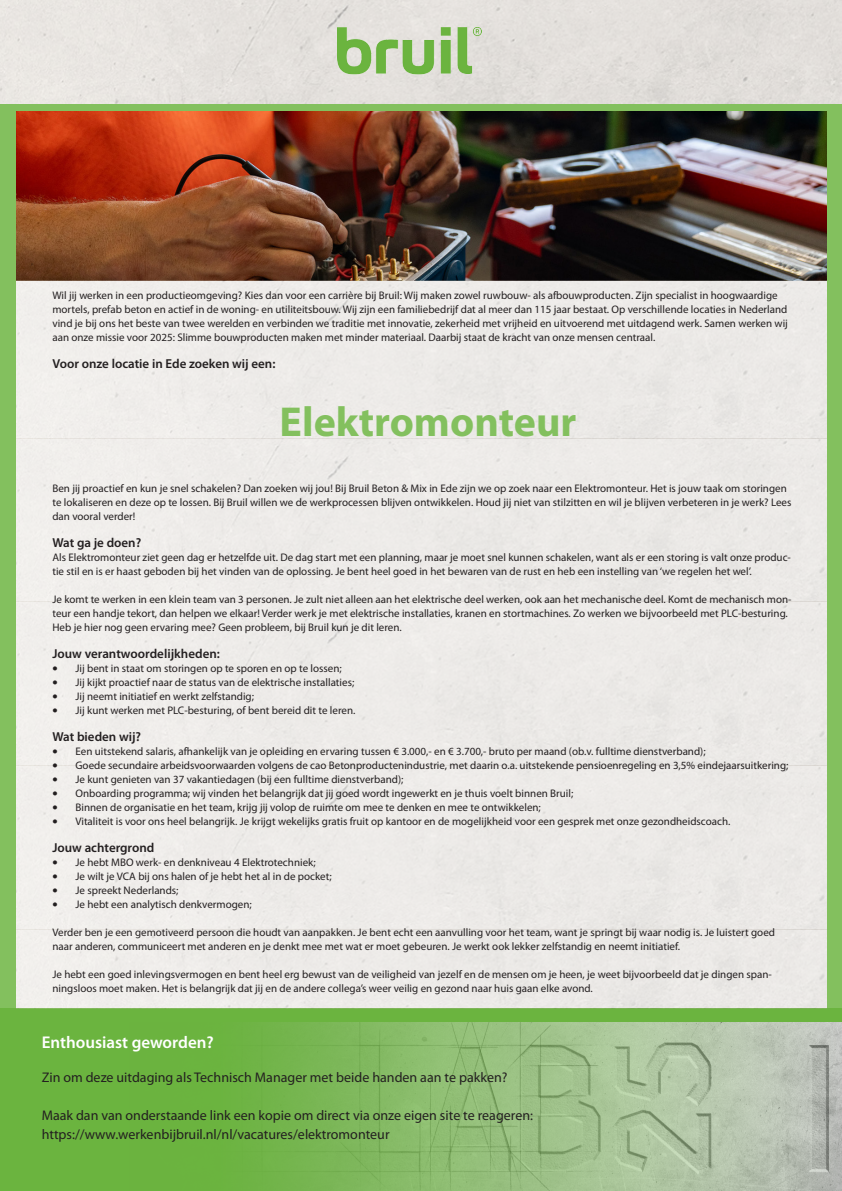
<style>
.page{position:relative;width:842px;height:1191px;background:#fff}
.page>*{position:absolute;margin:0;border:0;box-sizing:border-box;transform-origin:0 0}
.t1{font:700 42px "Myriad Pro";color:#83c05e}
.t2{font:600 17px "Myriad Pro";color:#fff}
.t3{font:14px "Myriad Pro";color:#231f20}
.t4{font:600 13px "Myriad Pro";color:#231f20}
.t5{font:11px/14px "Myriad Pro";color:#231f20}
.t6{font:7px "Wingdings";color:#231f20}
</style>
<div class="page">
<img style="left:0;top:0;width:842px;height:105px">
<div style="left:0;top:105px;width:842px;height:1086px;background:#83c05e"></div>
<div style="left:0;top:1008px;width:842px;height:183px;background:#6bb43f"></div>
<img style="left:264px;top:1022px;width:578px;height:169px">
<img style="left:337px;top:20px;width:144px;height:69px">
<img style="left:17px;top:112px;width:810px;height:896px">
<p class="t5" style="left:52px;top:288px;width:737px">Wil jij werken in een productieomgeving? Kies dan voor een carrière bij Bruil: Wij maken zowel ruwbouw- als afbouwproducten. Zijn specialist in hoogwaardige mortels, prefab beton en actief in de woning- en utiliteitsbouw. Wij zijn een familiebedrijf dat al meer dan 115 jaar bestaat. Op verschillende locaties in Nederland vind je bij ons het beste van twee werelden en verbinden we traditie met innovatie, zekerheid met vrijheid en uitvoerend met uitdagend werk. Samen werken wij aan onze missie voor 2025: Slimme bouwproducten maken met minder materiaal. Daarbij staat de kracht van onze mensen centraal.</p>
<p class="t4" style="left:52px;top:355px;width:224px">Voor onze locatie in Ede zoeken wij een:</p>
<p class="t1" style="left:280px;top:394px;width:298px">Elektromonteur</p>
<p class="t5" style="left:52px;top:481px;width:740px">Ben jij proactief en kun je snel schakelen? Dan zoeken wij jou! Bij Bruil Beton &amp; Mix in Ede zijn we op zoek naar een Elektromonteur. Het is jouw taak om storingen te lokaliseren en deze op te lossen. Bij Bruil willen we de werkprocessen blijven ontwikkelen. Houd jij niet van stilzitten en wil je blijven verbeteren in je werk? Lees dan vooral verder!</p>
<p class="t4" style="left:52px;top:534px;width:90px">Wat ga je doen?</p>
<p class="t5" style="left:52px;top:550px;width:740px">Als Elektromonteur ziet geen dag er hetzelfde uit. De dag start met een planning, maar je moet snel kunnen schakelen, want als er een storing is valt onze produc&shy;tie stil en is er haast geboden bij het vinden van de oplossing. Je bent heel goed in het bewaren van de rust en heb een instelling van ‘we regelen het wel’.</p>
<p class="t5" style="left:52px;top:592px;width:741px">Je komt te werken in een klein team van 3 personen. Je zult niet alleen aan het elektrische deel werken, ook aan het mechanische deel. Komt de mechanisch mon&shy;teur een handje tekort, dan helpen we elkaar! Verder werk je met elektrische installaties, kranen en stortmachines. Zo werken we bijvoorbeeld met PLC-besturing.<br>Heb je hier nog geen ervaring mee? Geen probleem, bij Bruil kun je dit leren.</p>
<p class="t4" style="left:52px;top:645px;width:169px">Jouw verantwoordelijkheden:</p>
<p class="t6" style="left:52px;top:664px;width:7px">●</p>
<p class="t5" style="left:75px;top:661px;width:268px">Jij bent in staat om storingen op te sporen en op te lossen;</p>
<p class="t6" style="left:52px;top:678px;width:7px">●</p>
<p class="t5" style="left:75px;top:675px;width:280px">Jij kijkt proactief naar de status van de elektrische installaties;</p>
<p class="t6" style="left:52px;top:692px;width:7px">●</p>
<p class="t5" style="left:75px;top:689px;width:180px">Jij neemt initiatief en werkt zelfstandig;</p>
<p class="t6" style="left:52px;top:706px;width:7px">●</p>
<p class="t5" style="left:75px;top:703px;width:281px">Jij kunt werken met PLC-besturing, of bent bereid dit te leren.</p>
<p class="t4" style="left:52px;top:728px;width:90px">Wat bieden wij?</p>
<p class="t6" style="left:52px;top:747px;width:7px">●</p>
<p class="t5" style="left:75px;top:744px;width:632px">Een uitstekend salaris, afhankelijk van je opleiding en ervaring tussen € 3.000,- en € 3.700,- bruto per maand (ob.v. fulltime dienstverband);</p>
<p class="t6" style="left:52px;top:761px;width:7px">●</p>
<p class="t5" style="left:75px;top:758px;width:714px">Goede secundaire arbeidsvoorwaarden volgens de cao Betonproductenindustrie, met daarin o.a. uitstekende pensioenregeling en 3,5% eindejaarsuitkering;</p>
<p class="t6" style="left:52px;top:775px;width:7px">●</p>
<p class="t5" style="left:75px;top:772px;width:329px">Je kunt genieten van 37 vakantiedagen (bij een fulltime dienstverband);</p>
<p class="t6" style="left:52px;top:789px;width:7px">●</p>
<p class="t5" style="left:75px;top:786px;width:499px">Onboarding programma; wij vinden het belangrijk dat jij goed wordt ingewerkt en je thuis voelt binnen Bruil;</p>
<p class="t6" style="left:52px;top:803px;width:7px">●</p>
<p class="t5" style="left:75px;top:800px;width:467px">Binnen de organisatie en het team, krijg jij volop de ruimte om mee te denken en mee te ontwikkelen;</p>
<p class="t6" style="left:52px;top:817px;width:7px">●</p>
<p class="t5" style="left:75px;top:814px;width:656px">Vitaliteit is voor ons heel belangrijk. Je krijgt wekelijks gratis fruit op kantoor en de mogelijkheid voor een gesprek met onze gezondheidscoach.</p>
<p class="t4" style="left:52px;top:839px;width:104px">Jouw achtergrond</p>
<p class="t6" style="left:52px;top:858px;width:7px">●</p>
<p class="t5" style="left:75px;top:855px;width:242px">Je hebt MBO werk- en denkniveau 4 Elektrotechniek;</p>
<p class="t6" style="left:52px;top:872px;width:7px">●</p>
<p class="t5" style="left:75px;top:869px;width:258px">Je wilt je VCA bij ons halen of je hebt het al in de pocket;</p>
<p class="t6" style="left:52px;top:886px;width:7px">●</p>
<p class="t5" style="left:75px;top:883px;width:105px">Je spreekt Nederlands;</p>
<p class="t6" style="left:52px;top:900px;width:7px">●</p>
<p class="t5" style="left:75px;top:897px;width:178px">Je hebt een analytisch denkvermogen;</p>
<p class="t5" style="left:52px;top:925px;width:724px">Verder ben je een gemotiveerd persoon die houdt van aanpakken. Je bent echt een aanvulling voor het team, want je springt bij waar nodig is. Je luistert goed naar anderen, communiceert met anderen en je denkt mee met wat er moet gebeuren. Je werkt ook lekker zelfstandig en neemt initiatief.</p>
<p class="t5" style="left:52px;top:967px;width:721px">Je hebt een goed inlevingsvermogen en bent heel erg bewust van de veiligheid van jezelf en de mensen om je heen, je weet bijvoorbeeld dat je dingen span&shy;ningsloos moet maken. Het is belangrijk dat jij en de andere collega’s weer veilig en gezond naar huis gaan elke avond.</p>
<p class="t2" style="left:42px;top:1032px;width:174px">Enthousiast geworden?</p>
<p class="t3" style="left:42px;top:1068px;width:467px">Zin om deze uitdaging als Technisch Manager met beide handen aan te pakken?</p>
<p class="t3" style="left:42px;top:1106px;width:493px">Maak dan van onderstaande link een kopie om direct via onze eigen site te reageren:</p>
<p class="t3" style="left:42px;top:1125px;width:349px">https://www.werkenbijbruil.nl/nl/vacatures/elektromonteur</p>
</div>
